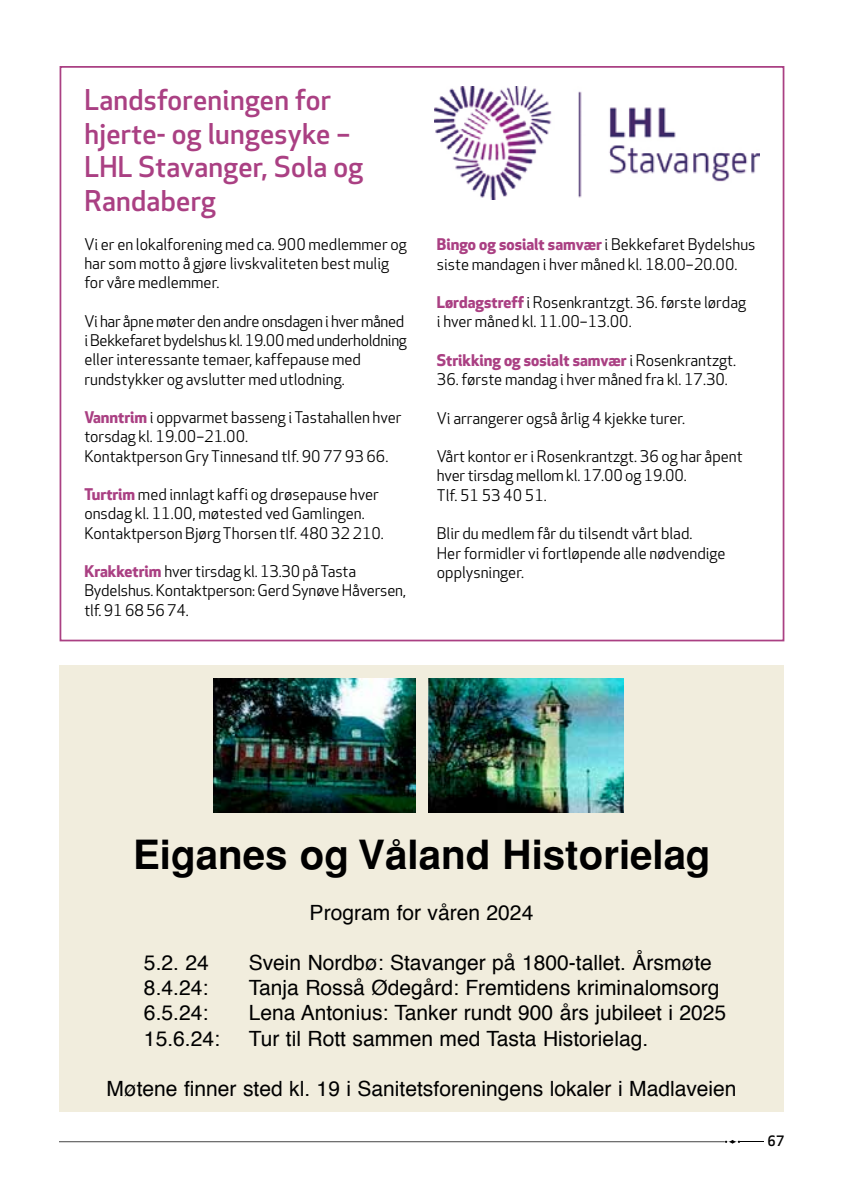
<style>
.page{position:relative;width:844px;height:1191px;background:#fff}
.page>*{position:absolute;margin:0;border:0;box-sizing:border-box;transform-origin:0 0}
.t1{font:700 40.25px "Helvetica";color:#000}
.t2{font:28px/33.6px "Apex New PS Medium Tabular";letter-spacing:.01em;color:#aa4083}
.t3{font:21px "Helvetica";color:#000}
.t4{font:15.75px/19.2px "Apex New PS Book Tabular";color:#000}
.t5{font:15.75px/19.2px "Apex New PS Book Tabular";letter-spacing:-.02em;color:#000}
.t6{font:700 15.75px "Apex New";color:#aa4083}
.t7{font:14px "Apex New PS Medium Tabular";color:#000}
.s1{font-family:"Apex New";font-weight:700;color:#aa4083}
.s2{font-family:"Apex New PS Book Tabular";font-weight:400;color:#000}
</style>
<div class="page">
<div style="left:60px;top:665px;width:724px;height:446px;background:#f1eddd"></div>
<svg style="left:724px;top:1140px;width:39px;height:3px"></svg>
<hr style="left:60px;top:1141px;width:664px;height:1px;background:#000">
<div style="left:60px;top:66px;width:724px;height:575px;background:#fff;border:2px solid #aa4083"></div>
<img style="left:434px;top:87px;width:325px;height:112px">
<img style="left:213px;top:679px;width:202px;height:133px">
<img style="left:428px;top:679px;width:195px;height:133px">
<h2 class="t2" style="left:84px;top:84px;width:280px">Landsforeningen for hjerte- og lungesyke –<br>LHL Stavanger, Sola og<br>Randaberg</h2>
<p class="t4" style="left:84px;top:235px;width:324px">Vi er en lokalforening med ca. 900 medlemmer og har som motto å gjøre livskvaliteten best mulig for våre medlemmer.</p>
<p class="t5" style="left:84px;top:312px;width:324px">Vi har åpne møter den andre onsdagen i hver måned i Bekkefaret bydelshus kl. 19.00 med underholdning eller interessante temaer, kaffepause med rundstykker og avslutter med utlodning.</p>
<p class="t4" style="left:84px;top:408px;width:318px"><span class="s1">Vanntrim</span> i oppvarmet basseng i Tastahallen hver torsdag kl. 19.00–21.00.<br>Kontaktperson Gry Tinnesand tlf. 90 77 93 66.</p>
<p class="t4" style="left:84px;top:485px;width:301px"><span class="s1">Turtrim</span> med innlagt kaffi og drøsepause hver onsdag kl. 11.00, møtested ved Gamlingen.<br>Kontaktperson Bjørg Thorsen tlf. 480 32 210.</p>
<p class="t4" style="left:84px;top:562px;width:323px"><span class="s1">Krakketrim</span> hver tirsdag kl. 13.30 på Tasta<br>Bydelshus. Kontaktperson: Gerd Synøve Håversen, tlf. 91 68 56 74.</p>
<p class="t6" style="left:437px;top:235px;width:320px">Bingo og sosialt samvær <span class="s2">i Bekkefaret Bydelshus</span></p>
<p class="t4" style="left:437px;top:255px;width:302px">siste mandagen i hver måned kl. 18.00–20.00.</p>
<p class="t4" style="left:437px;top:293px;width:311px"><span class="s1">Lørdagstreff</span> i Rosenkrantzgt. 36. første lørdag i hver måned kl. 11.00–13.00.</p>
<p class="t6" style="left:437px;top:351px;width:301px">Strikking og sosialt samvær <span class="s2">i Rosenkrantzgt.</span></p>
<p class="t4" style="left:437px;top:370px;width:292px">36. første mandag i hver måned fra kl. 17.30.</p>
<p class="t4" style="left:437px;top:409px;width:250px">Vi arrangerer også årlig 4 kjekke turer.</p>
<p class="t4" style="left:437px;top:447px;width:307px">Vårt kontor er i Rosenkrantzgt. 36 og har åpent hver tirsdag mellom kl. 17.00 og 19.00.<br>Tlf. 51 53 40 51.</p>
<p class="t4" style="left:437px;top:524px;width:290px">Blir du medlem får du tilsendt vårt blad.<br>Her formidler vi fortløpende alle nødvendige opplysninger.</p>
<h1 class="t1" style="left:133px;top:831px;width:578px">Eiganes og Våland Historielag</h1>
<h3 class="t3" style="left:309px;top:896px;width:225px">Program for våren 2024</h3>
<h3 class="t3" style="left:144px;top:946px;width:66px">5.2. 24</h3>
<h3 class="t3" style="left:249px;top:946px;width:464px">Svein Nordbø: Stavanger på 1800-tallet. Årsmøte</h3>
<h3 class="t3" style="left:144px;top:971px;width:66px">8.4.24:</h3>
<h3 class="t3" style="left:249px;top:971px;width:472px">Tanja Rosså Ødegård: Fremtidens kriminalomsorg</h3>
<h3 class="t3" style="left:144px;top:996px;width:66px">6.5.24:</h3>
<h3 class="t3" style="left:249px;top:996px;width:479px">Lena Antonius: Tanker rundt 900 års jubileet i 2025</h3>
<h3 class="t3" style="left:144px;top:1022px;width:77px">15.6.24:</h3>
<h3 class="t3" style="left:249px;top:1022px;width:401px">Tur til Rott sammen med Tasta Historielag.</h3>
<h3 class="t3" style="left:106px;top:1072px;width:631px">Møtene finner sted kl. 19 i Sanitetsforeningens lokaler i Madlaveien</h3>
<p class="t7" style="left:767px;top:1132px;width:18px">67</p>
</div>
